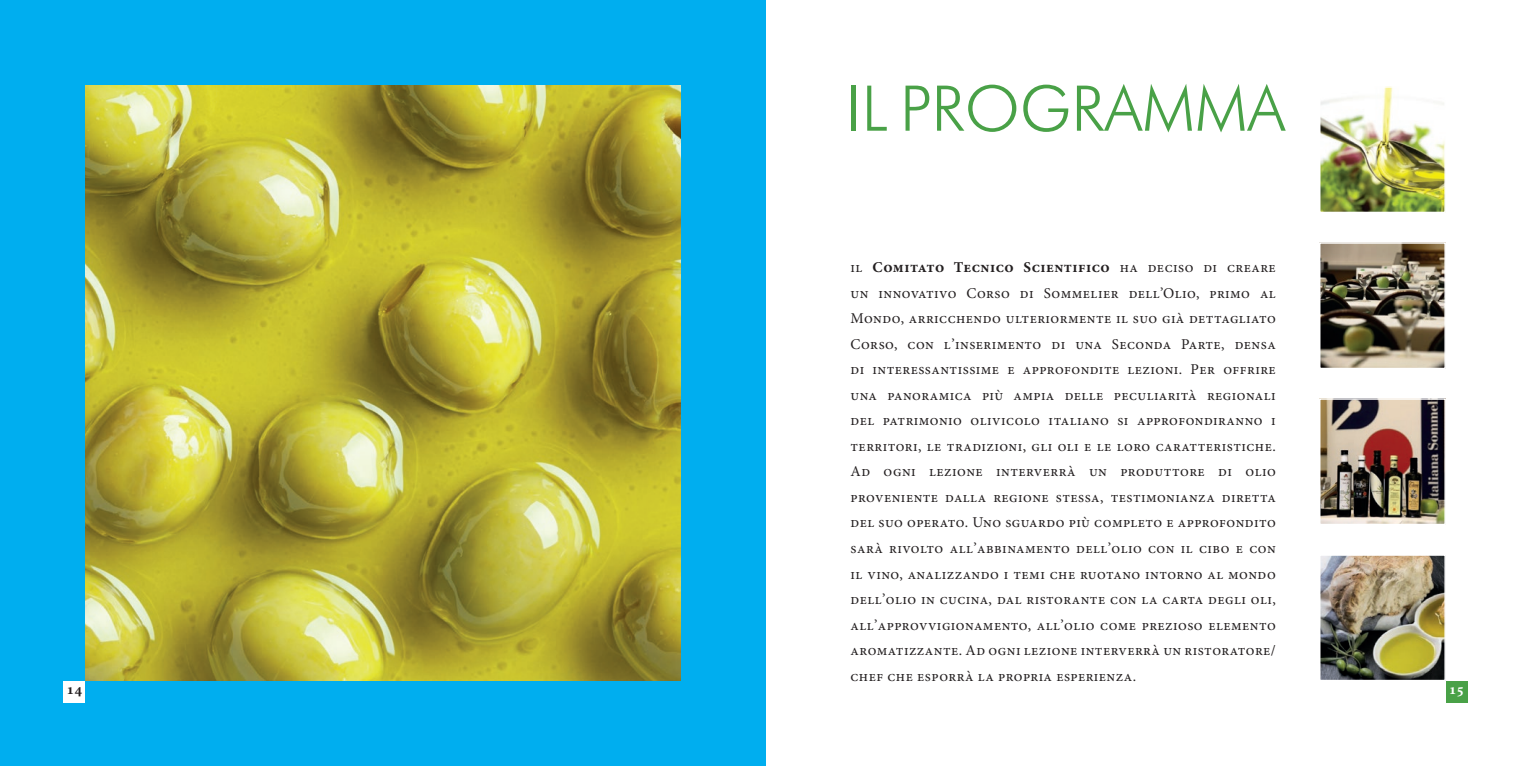
<style>
.page{position:relative;width:1531px;height:766px;background:#fff}
.page>*{position:absolute;margin:0;border:0;box-sizing:border-box;transform-origin:0 0}
.t1{font:300 63px "Futura BT";color:#49a147}
.t2{font:15px/25.5px "Minion Pro";letter-spacing:.025em;color:#231f20;text-align:justify}
.t3{font:700 15px "Minion Pro";color:#231f20}
.t4{font:700 15px "Minion Pro";color:#fff}
.s1{font-weight:700}
</style>
<div class="page">
<div style="left:1446px;top:680px;width:21px;height:22px;background:#49a147"></div>
<div style="left:0;top:0;width:765px;height:765px;background:#00aeef"></div>
<img style="left:85px;top:85px;width:595px;height:595px">
<div style="left:64px;top:680px;width:21px;height:22px;background:#fff"></div>
<img style="left:1322px;top:557px;width:121px;height:121px">
<div style="left:1319px;top:554px;width:127px;height:127px;border:2px solid #fff"></div>
<img style="left:1322px;top:245px;width:121px;height:121px">
<div style="left:1319px;top:242px;width:127px;height:127px;border:2px solid #fff"></div>
<img style="left:1322px;top:401px;width:121px;height:121px">
<div style="left:1319px;top:398px;width:127px;height:127px;border:2px solid #fff"></div>
<img style="left:1322px;top:89px;width:121px;height:121px">
<div style="left:1319px;top:86px;width:127px;height:127px;border:2px solid #fff"></div>
<h1 class="t1" style="left:846px;top:70px;width:440px">IL PROGRAMMA</h1>
<p class="t2" style="left:850px;top:255px;width:427px">il <span class="s1">Comitato Tecnico Scientifico</span> ha deciso di creare un innovativo Corso di Sommelier dell’Olio, primo al Mondo, arricchendo ulteriormente il suo già dettagliato Corso, con l’inserimento di una Seconda Parte, densa di interessantissime e approfondite lezioni. Per offrire una panoramica più ampia delle peculiarità regionali del patrimonio olivicolo italiano si approfondiranno i territori, le tradizioni, gli oli e le loro caratteristiche.<br>Ad ogni lezione interverrà un produttore di olio proveniente dalla regione stessa, testimonianza diretta del suo operato. Uno sguardo più completo e approfondito sarà rivolto all’abbinamento dell’olio con il cibo e con il vino, analizzando i temi che ruotano intorno al mondo dell’olio in cucina, dal ristorante con la carta degli oli, all’approvvigionamento, all’olio come prezioso elemento aromatizzante. Ad ogni lezione interverrà un ristoratore/ chef che esporrà la propria esperienza.</p>
<p class="t3" style="left:67px;top:678px;width:17px">14</p>
<p class="t4" style="left:1448px;top:678px;width:17px">15</p>
</div>
